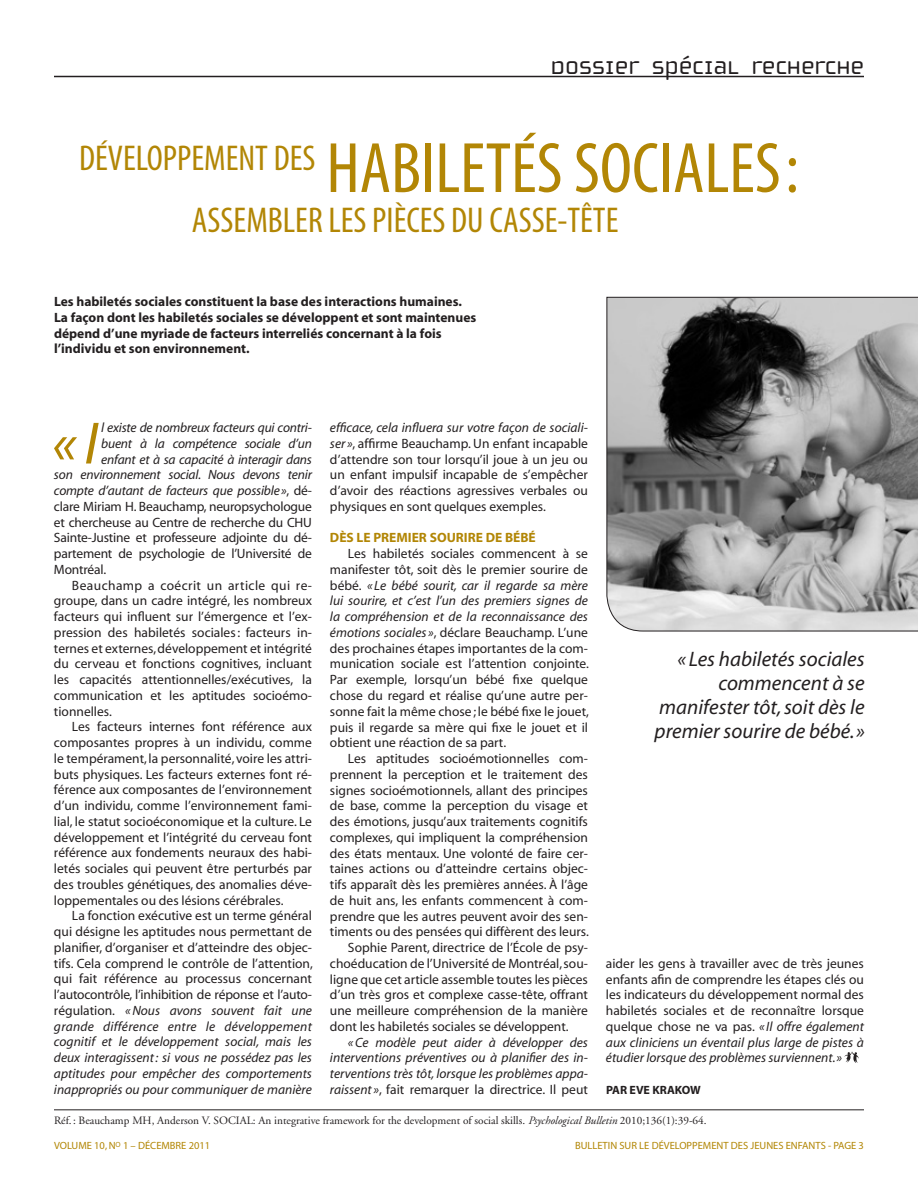
<style>
.page{position:relative;width:918px;height:1188px;background:#fff}
.page>*{position:absolute;margin:0;border:0;box-sizing:border-box;transform-origin:0 0}
.t1{font:condensed 72px "Myriad";color:#b28605}
.t2{font:italic 60.3px "Myriad";color:#b28605}
.t3{font:condensed 36px "Myriad";color:#b28605}
.t4{font:27px "Cholla Unicase";color:#231f20}
.t5{font:italic 21px/24px "Myriad";color:#231f20;text-align:right}
.t6{font:13.5px/15.8px "Myriad";color:#231f20;text-align:justify}
.t7{font:italic 13.5px/15.8px "Myriad";color:#231f20;text-align:justify}
.t8{font:700 13.5px/15.8px "Myriad";color:#231f20}
.t9{font:italic 13.5px "Myriad";letter-spacing:.02em;color:#231f20}
.t10{font:13.5px "Myriad";letter-spacing:.03em;color:#231f20}
.t11{font:700 13.5px "Myriad";color:#b28605}
.t12{font:700 12px "Myriad";color:#231f20}
.t13{font:11.25px "Adobe Garamond";color:#231f20}
.t14{font:10.5px "Myriad";color:#b28605}
.s1{font-style:normal}
.s2{font-style:italic}
.s3{font-size:7.5px}
</style>
<div class="page">
<hr style="left:54px;top:76px;width:810px;height:1px;background:#231f20">
<svg style="left:844px;top:1052px;width:15px;height:11px"></svg>
<hr style="left:54px;top:1109px;width:810px;height:1px;background:#231f20">
<svg style="left:606px;top:297px;width:312px;height:335px;background:#8b8b8b"></svg>
<h3 class="t4" style="left:551px;top:54px;width:315px">dossier spécial recherche</h3>
<h1 class="t1" style="left:326px;top:133px;width:27px">HABILETÉS</h1>
<h1 class="t1" style="left:574px;top:133px;width:27px">SOCIALES</h1>
<h3 class="t3" style="left:79px;top:140px;width:16px">DÉVELOPPEMENT</h3>
<h3 class="t3" style="left:274px;top:140px;width:14px">DES</h3>
<h3 class="t3" style="left:192px;top:202px;width:16px">ASSEMBLER</h3>
<h3 class="t3" style="left:328px;top:202px;width:176px">LESPIÈCES DUCASSE</h3>
<h3 class="t3" style="left:557px;top:202px;width:49px">-TÊTE</h3>
<h1 class="t1" style="left:785px;top:133px;width:15px">:</h1>
<p class="t8" style="left:54px;top:294px;width:424px">Les habiletés sociales constituent la base des interactions humaines.<br>La façon dont les habiletés sociales se développent et sont maintenues dépend d’une myriade de facteurs interreliés concernant à la fois l’individu et son environnement.</p>
<h2 class="t2" style="left:52px;top:413px;width:48px">«I</h2>
<p class="t7" style="left:101px;top:420px;width:212px">l existe de nombreux facteurs qui contri-</p>
<p class="t7" style="left:101px;top:436px;width:212px">buent à la compétence sociale d’un</p>
<p class="t7" style="left:101px;top:452px;width:212px">enfant et à sa capacité à interagir dans</p>
<p class="t7" style="left:54px;top:467px;width:259px">son environnement social. Nous devons tenir</p>
<p class="t7" style="left:54px;top:483px;width:259px">compte d’autant de facteurs que possible»<span class="s1">, dé-</span></p>
<p class="t6" style="left:54px;top:499px;width:259px">clare Miriam H.Beauchamp, neuropsychologue</p>
<p class="t6" style="left:54px;top:515px;width:259px">et chercheuse au Centre de recherche du CHU</p>
<p class="t6" style="left:54px;top:530px;width:259px">Sainte-Justine et professeure adjointe du dé-</p>
<p class="t6" style="left:54px;top:546px;width:260px">partement de psychologie de l’Université de</p>
<p class="t6" style="left:54px;top:562px;width:54px">Montréal.</p>
<p class="t10" style="left:72px;top:578px;width:242px">Beauchamp a coécrit un article qui re-</p>
<p class="t6" style="left:54px;top:594px;width:259px">groupe, dans un cadre intégré, les nombreux</p>
<p class="t6" style="left:54px;top:609px;width:259px">facteurs qui influent sur l’émergence et l’ex-</p>
<p class="t6" style="left:54px;top:625px;width:259px">pression des habiletés sociales: facteurs in-</p>
<p class="t6" style="left:54px;top:641px;width:260px">ternes et externes, développement et intégrité</p>
<p class="t6" style="left:54px;top:657px;width:260px">du cerveau et fonctions cognitives, incluant</p>
<p class="t6" style="left:54px;top:672px;width:259px">les capacités attentionnelles/exécutives, la</p>
<p class="t6" style="left:54px;top:688px;width:259px">communication et les aptitudes socioémo-</p>
<p class="t6" style="left:54px;top:704px;width:59px">tionnelles.</p>
<p class="t6" style="left:72px;top:720px;width:241px">Les facteurs internes font référence aux</p>
<p class="t6" style="left:54px;top:735px;width:259px">composantes propres à un individu, comme</p>
<p class="t6" style="left:54px;top:751px;width:259px">le tempérament, la personnalité, voire les attri-</p>
<p class="t6" style="left:54px;top:767px;width:259px">buts physiques. Les facteurs externes font ré-</p>
<p class="t6" style="left:54px;top:783px;width:259px">férence aux composantes de l’environnement</p>
<p class="t6" style="left:54px;top:798px;width:259px">d’un individu, comme l’environnement fami-</p>
<p class="t6" style="left:54px;top:814px;width:260px">lial, le statut socioéconomique et la culture. Le</p>
<p class="t6" style="left:54px;top:830px;width:260px">développement et l’intégrité du cerveau font</p>
<p class="t6" style="left:54px;top:846px;width:259px">référence aux fondements neuraux des habi-</p>
<p class="t6" style="left:54px;top:861px;width:260px">letés sociales qui peuvent être perturbés par</p>
<p class="t6" style="left:54px;top:877px;width:259px">des troubles génétiques, des anomalies déve-</p>
<p class="t6" style="left:54px;top:893px;width:231px">loppementales ou des lésions cérébrales.</p>
<p class="t6" style="left:72px;top:909px;width:241px">La fonction exécutive est un terme général</p>
<p class="t6" style="left:54px;top:924px;width:259px">qui désigne les aptitudes nous permettant de</p>
<p class="t6" style="left:54px;top:940px;width:259px">planifier, d’organiser et d’atteindre des objec-</p>
<p class="t6" style="left:54px;top:956px;width:260px">tifs. Cela comprend le contrôle de l’attention,</p>
<p class="t6" style="left:54px;top:972px;width:260px">qui fait référence au processus concernant</p>
<p class="t6" style="left:54px;top:987px;width:259px">l’autocontrôle, l’inhibition de réponse et l’auto-</p>
<p class="t7" style="left:54px;top:1003px;width:260px"><span class="s1">régulation.</span> «Nous avons souvent fait une</p>
<p class="t9" style="left:54px;top:1019px;width:259px">grande différence entre le développement</p>
<p class="t7" style="left:54px;top:1035px;width:259px">cognitif et le développement social, mais les</p>
<p class="t7" style="left:54px;top:1050px;width:260px">deux interagissent: si vous ne possédez pas les</p>
<p class="t7" style="left:54px;top:1066px;width:260px">aptitudes pour empêcher des comportements</p>
<p class="t7" style="left:54px;top:1082px;width:259px">inappropriés ou pour communiquer de manière</p>
<p class="t6" style="left:330px;top:420px;width:260px"><span class="s2">efficace, cela influera sur votre façon de sociali&shy;ser »</span>, affirme Beauchamp. Un enfant incapable d’attendre son tour lorsqu’il joue à un jeu ou un enfant impulsif incapable de s’empêcher d’avoir des réactions agressives verbales ou physiques en sont quelques exemples.</p>
<p class="t11" style="left:330px;top:531px;width:53px">Dès le prem</p>
<p class="t11" style="left:408px;top:531px;width:39px">ier sour</p>
<p class="t11" style="left:464px;top:531px;width:50px">iredebébé</p>
<p class="t6" style="left:330px;top:546px;width:260px;text-indent:18px">Les habiletés sociales commencent à se manifester tôt, soit dès le premier sourire de bébé. <span class="s2">« Le bébé sourit, car il regarde sa mère lui sourire, et c’est l’un des premiers signes de la compréhension et de la reconnaissance des émotions sociales »</span>, déclare Beauchamp. L’une des prochaines étapes importantes de la com&shy;munication sociale est l’attention conjointe.<br>Par exemple, lorsqu’un bébé fixe quelque chose du regard et réalise qu’une autre per&shy;sonne fait la même chose ; le bébé fixe le jouet, puis il regarde sa mère qui fixe le jouet et il obtient une réaction de sa part.</p>
<p class="t6" style="left:348px;top:751px;width:241px">Les aptitudes socioémotionnelles com-</p>
<p class="t6" style="left:330px;top:767px;width:259px">prennent la perception et le traitement des</p>
<p class="t6" style="left:330px;top:783px;width:259px">signes socioémotionnels, allant des principes</p>
<p class="t6" style="left:330px;top:798px;width:259px">de base, comme la perception du visage et</p>
<p class="t6" style="left:330px;top:814px;width:259px">des émotions, jusqu’aux traitements cognitifs</p>
<p class="t6" style="left:330px;top:830px;width:259px">complexes, qui impliquent la compréhension</p>
<p class="t6" style="left:330px;top:846px;width:259px">des états mentaux. Une volonté de faire cer-</p>
<p class="t6" style="left:330px;top:862px;width:260px">taines actions ou d’atteindre certains objec-</p>
<p class="t6" style="left:330px;top:877px;width:260px">tifs apparaît dès les premières années. À l’âge</p>
<p class="t6" style="left:330px;top:893px;width:259px">de huit ans, les enfants commencent à com-</p>
<p class="t6" style="left:330px;top:909px;width:260px">prendre que les autres peuvent avoir des sen-</p>
<p class="t6" style="left:330px;top:925px;width:260px">timents ou des pensées qui diffèrent des leurs.</p>
<p class="t6" style="left:348px;top:940px;width:241px">Sophie Parent, directrice de l’École de psy-</p>
<p class="t6" style="left:330px;top:956px;width:259px">choéducation de l’Université de Montréal, sou-</p>
<p class="t6" style="left:330px;top:972px;width:260px">ligne que cet article assemble toutes les pièces</p>
<p class="t6" style="left:330px;top:988px;width:259px">d’un très gros et complexe casse-tête, offrant</p>
<p class="t6" style="left:330px;top:1003px;width:259px">une meilleure compréhension de la manière</p>
<p class="t6" style="left:330px;top:1019px;width:240px">dont les habiletés sociales se développent.</p>
<p class="t7" style="left:330px;top:1035px;width:260px;text-indent:18px">«Ce modèle peut aider à développer des interventions préventives ou à planifier des in&shy;terventions très tôt, lorsque les problèmes appa&shy;raissent »<span class="s1">, fait remarquer la directrice. Il peut</span></p>
<h3 class="t5" style="left:655px;top:647px;width:211px">« Les habiletés sociales commencent à se manifester tôt, soit dès le premier sourire de bébé.»</h3>
<p class="t6" style="left:606px;top:956px;width:260px">aider les gens à travailler avec de très jeunes enfants afin de comprendre les étapes clés ou les indicateurs du développement normal des habiletés sociales et de reconnaître lorsque quelque chose ne va pas. <span class="s2">« Il offre également aux cliniciens un éventail plus large de pistes à étudier lorsque des problèmes surviennent.»</span></p>
<p class="t12" style="left:606px;top:1083px;width:96px">Par Eve Krakow</p>
<p class="t13" style="left:54px;top:1114px;width:654px">Réf. : Beauchamp MH, Anderson V. SOCIAL: An integrative framework for the development of social skills. <span class="s2">Psychological Bulletin</span> 2010;136(1):39-64.</p>
<p class="t14" style="left:54px;top:1140px;width:104px">VOLUME 10, N<span class="s3">O</span> 1 – décem</p>
<p class="t14" style="left:170px;top:1140px;width:42px">bre 2011</p>
<p class="t14" style="left:575px;top:1140px;width:7px">Bulletin</p>
<p class="t14" style="left:619px;top:1140px;width:52px">SUR le développement</p>
<p class="t14" style="left:731px;top:1140px;width:7px">des</p>
<p class="t14" style="left:751px;top:1140px;width:7px">jeunes</p>
<p class="t14" style="left:786px;top:1140px;width:24px">en fants</p>
<p class="t14" style="left:828px;top:1140px;width:37px">- page 3</p>
</div>
